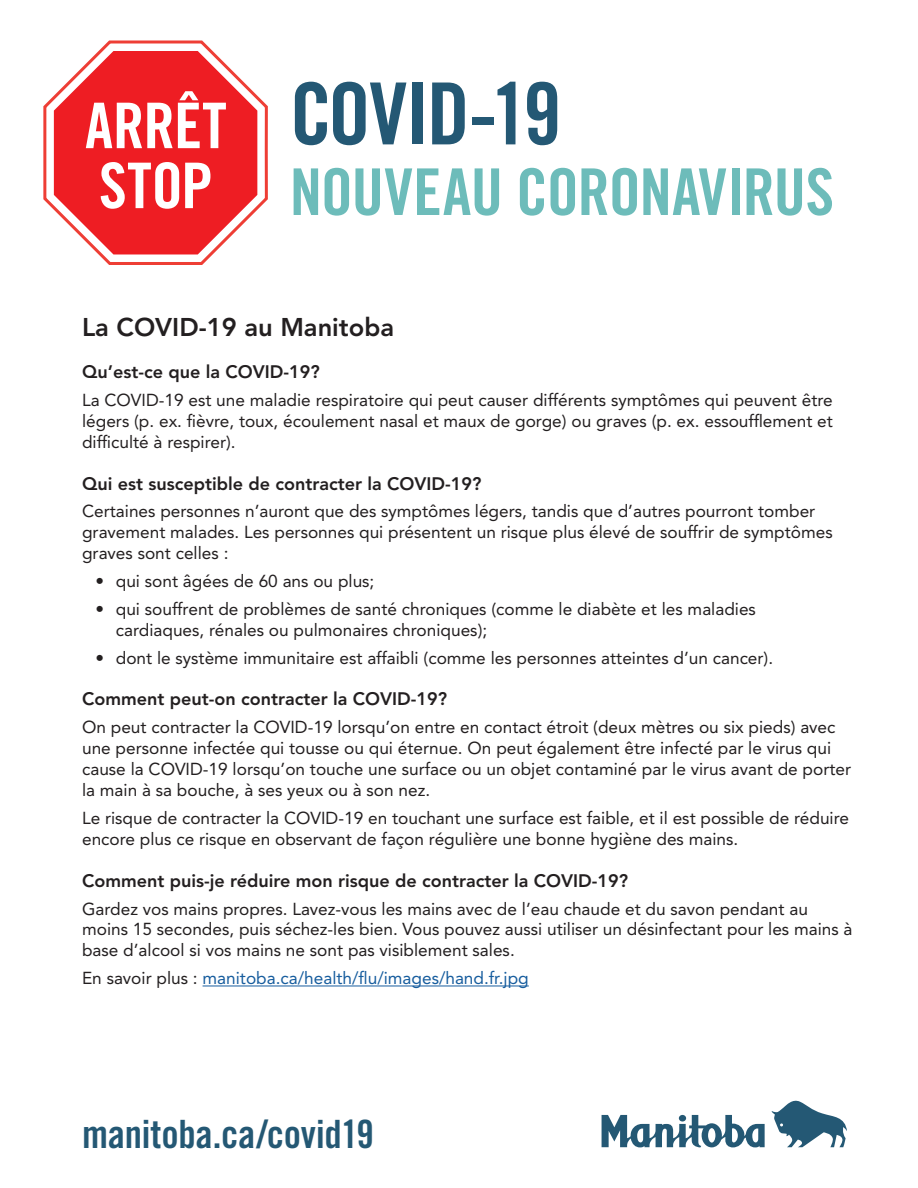
<style>
.page{position:relative;width:918px;height:1188px;background:#fff}
.page>*{position:absolute;margin:0;border:0;box-sizing:border-box;transform-origin:0 0}
.t1{font:85.65px "Trade Gothic LT Std Bd Cn 20";letter-spacing:-.03em;color:#245874}
.t2{font:64.5px "Trade Gothic LT Std Bd Cn 20";letter-spacing:-.02em;color:#6dbcba}
.t3{font:63px/60px "Trade Gothic LT Std Bd Cn 20";letter-spacing:-.005em;color:#fff}
.t4{font:39px "Trade Gothic LT Std Bd Cn 20";letter-spacing:-.005em;color:#245874}
.t5{font:800 25.5px "Avenir LT Std";color:#231f20}
.t6{font:800 18px "Avenir LT Std";color:#231f20}
.t7{font:17.25px/21px "Avenir LT Std";color:#231f20}
.t8{font:17.25px "Avenir LT Std";color:#175d9e}
.s1{color:#231f20}
</style>
<div class="page">
<svg style="left:771px;top:1100px;width:76px;height:47px"></svg>
<svg style="left:602px;top:1115px;width:163px;height:32px"></svg>
<div style="left:679px;top:1115px;width:7px;height:7px;background:#245874;border-radius:50%"></div>
<hr style="left:203px;top:986px;width:326px;height:1px;background:#175d9e">
<svg style="left:43px;top:40px;width:225px;height:225px"></svg>
<svg style="left:54px;top:42px;width:206px;height:212px"></svg>
<h3 class="t3" style="left:85px;top:95px;width:143px">ARRÊT<br>STOP</h3>
<h1 class="t1" style="left:290px;top:62px;width:273px">COVID-19</h1>
<h2 class="t2" style="left:290px;top:153px;width:546px">NOUVEAU CORONAVIRUS</h2>
<h3 class="t5" style="left:82px;top:312px;width:314px">La COVID-19 au Manitoba</h3>
<p class="t6" style="left:82px;top:361px;width:239px">Qu’est-ce que la COVID-19?</p>
<p class="t7" style="left:82px;top:389px;width:752px;text-align:justify">La COVID-19 est une maladie respiratoire qui peut causer différents symptômes qui peuvent être légers (p. ex. fièvre, toux, écoulement nasal et maux de gorge) ou graves (p. ex. essoufflement et difficulté à respirer).</p>
<p class="t6" style="left:82px;top:473px;width:401px">Qui est susceptible de contracter la COVID-19?</p>
<p class="t7" style="left:82px;top:501px;width:752px">Certaines personnes n’auront que des symptômes légers, tandis que d’autres pourront tomber gravement malades. Les personnes qui présentent un risque plus élevé de souffrir de symptômes graves sont celles :</p>
<p class="t7" style="left:96px;top:571px;width:280px">• qui sont âgées de 60 ans ou plus;</p>
<p class="t7" style="left:116px;top:598px;width:642px;text-indent:-20px">• qui souffrent de problèmes de santé chroniques (comme le diabète et les maladies cardiaques, rénales ou pulmonaires chroniques);</p>
<p class="t7" style="left:96px;top:647px;width:679px">• dont le système immunitaire est affaibli (comme les personnes atteintes d’un cancer).</p>
<p class="t6" style="left:82px;top:689px;width:366px">Comment peut-on contracter la COVID-19?</p>
<p class="t7" style="left:82px;top:717px;width:771px">On peut contracter la COVID-19 lorsqu’on entre en contact étroit (deux mètres ou six pieds) avec une personne infectée qui tousse ou qui éternue. On peut également être infecté par le virus qui cause la COVID-19 lorsqu’on touche une surface ou un objet contaminé par le virus avant de porter la main à sa bouche, à ses yeux ou à son nez.</p>
<p class="t7" style="left:82px;top:808px;width:769px">Le risque de contracter la COVID-19 en touchant une surface est faible, et il est possible de réduire encore plus ce risque en observant de façon régulière une bonne hygiène des mains.</p>
<p class="t6" style="left:82px;top:870px;width:547px">Comment puis-je réduire mon risque de contracter la COVID-19?</p>
<p class="t7" style="left:82px;top:898px;width:772px">Gardez vos mains propres. Lavez-vous les mains avec de l’eau chaude et du savon pendant au moins 15 secondes, puis séchez-les bien. Vous pouvez aussi utiliser un désinfectant pour les mains à base d’alcool si vos mains ne sont pas visiblement sales.</p>
<p class="t8" style="left:82px;top:968px;width:448px"><span class="s1">En savoir plus :</span> manitoba.ca/health/flu/images/hand.fr.jpg</p>
<h3 class="t4" style="left:82px;top:1110px;width:293px">manitoba.ca/covid19</h3>
</div>
